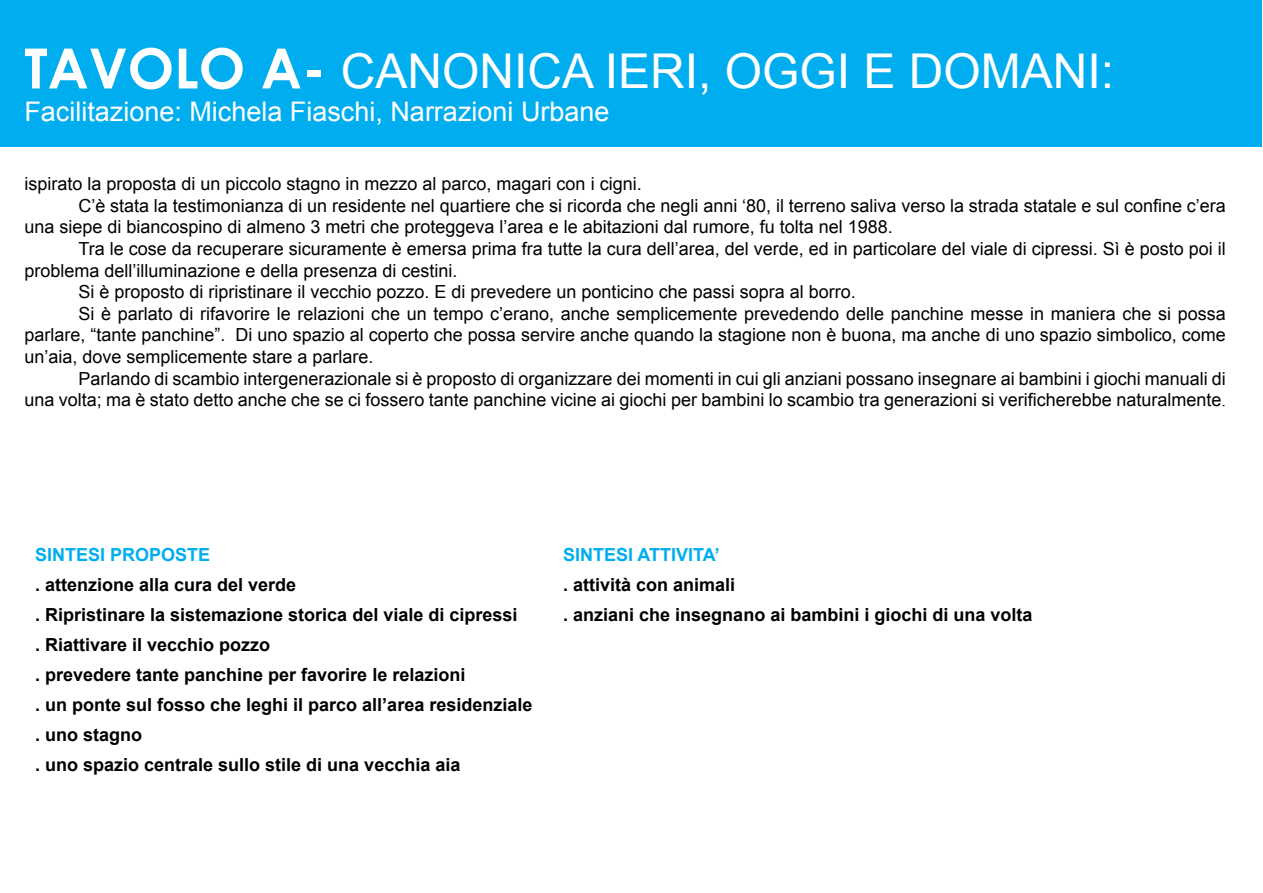
<style>
.page{position:relative;width:1263px;height:893px;background:#fff}
.page>*{position:absolute;margin:0;border:0;box-sizing:border-box;transform-origin:0 0}
.t1{font:48px "Arial";color:#fff}
.t2{font:27px "Arial";color:#fff}
.t3{font:18px/21.6px "Arial";color:#000;text-align:justify}
.t4{font:700 18px/30px "Arial";color:#000}
.t5{font:700 18px "Arial";color:#00aeef}
.s1{font-family:"Century Gothic";font-weight:700;font-size:55.5px}
.s2{font-family:"Times New Roman"}
</style>
<div class="page">
<div style="left:1px;top:1px;width:1261px;height:146px;background:#00aeef"></div>
<h1 class="t1" style="left:24px;top:40px;width:1091px"><span class="s1">TAVOLO A-</span> CANONICA IERI, OGGI E DOMANI:</h1>
<h2 class="t2" style="left:24px;top:94px;width:587px">Facilitazione: Michela Fiaschi, Narrazioni U rbane</h2>
<p class="t3" style="left:24px;top:173px;width:619px">ispirato la proposta di un piccolo stagno in mezzo al parco, magari con i cigni.</p>
<p class="t3" style="left:78px;top:195px;width:1149px">C’è stata la testimonianza di un residente nel quartiere che si ricorda che negli anni ‘80, il terreno saliva verso la strada statale e sul confine c’era</p>
<p class="t3" style="left:24px;top:216px;width:870px">una siepe di biancospino di almeno 3 metri che proteggeva l’area e le abitazioni dal rumore, fu tolta nel 1988.</p>
<p class="t3" style="left:78px;top:238px;width:1149px">Tra le cose da recuperare sicuramente è emersa prima fra tutte la cura dell’area, del verde, ed in particolare del viale di cipressi. Sì è posto poi il</p>
<p class="t3" style="left:24px;top:260px;width:435px">problema dell’illuminazione e della presenza di cestini.</p>
<p class="t3" style="left:24px;top:281px;width:34px">S</p>
<p class="t3" style="left:90px;top:281px;width:767px">i è proposto di ripristinare il vecchio pozzo. E di prevedere un ponticino che passi sopra al borro.</p>
<p class="t3" style="left:24px;top:303px;width:34px">S</p>
<p class="t3" style="left:24px;top:303px;width:1203px;text-indent:66px">i è parlato di rifavorire le relazioni che un tempo c’erano, anche semplicemente prevedendo delle panchine messe in maniera che si possa parlare, “tante panchine”. Di uno spazio al coperto che possa servire anche quando la stagione non è buona, ma anche di uno spazio simbolico, come un’aia, dove semplicemente stare a parlare.</p>
<p class="t3" style="left:24px;top:368px;width:1203px;text-align:right">Parlando di scambio intergenerazionale si è proposto di organizzare dei momenti in cui gli anziani possano insegnare ai bambini i giochi manuali di<br>una volta; ma è stato detto anche che se ci fossero tante panchine vicine ai giochi per bambini lo scambio tra generazioni si verificherebbe naturalmente<span class="s2">.</span></p>
<p class="t5" style="left:35px;top:543px;width:89px">sintesi PROPOSTE</p>
<p class="t4" style="left:35px;top:570px;width:499px">. attenzione alla cura del verde<br>. Ripristinare la sistemazione storica del viale di cipressi<br>. Riattivare il vecchio pozzo<br>. prevedere tante panchine per favorire le relazioni<br>. un ponte sul fosso che leghi il parco all’area residenziale . uno stagno<br>. uno spazio centrale sullo stile di una vecchia aia</p>
<p class="t5" style="left:563px;top:543px;width:158px">sintesi attivita’</p>
<p class="t4" style="left:563px;top:570px;width:471px">. attività con animali<br>. anziani che insegnano ai bambini i giochi di una volta</p>
</div>
